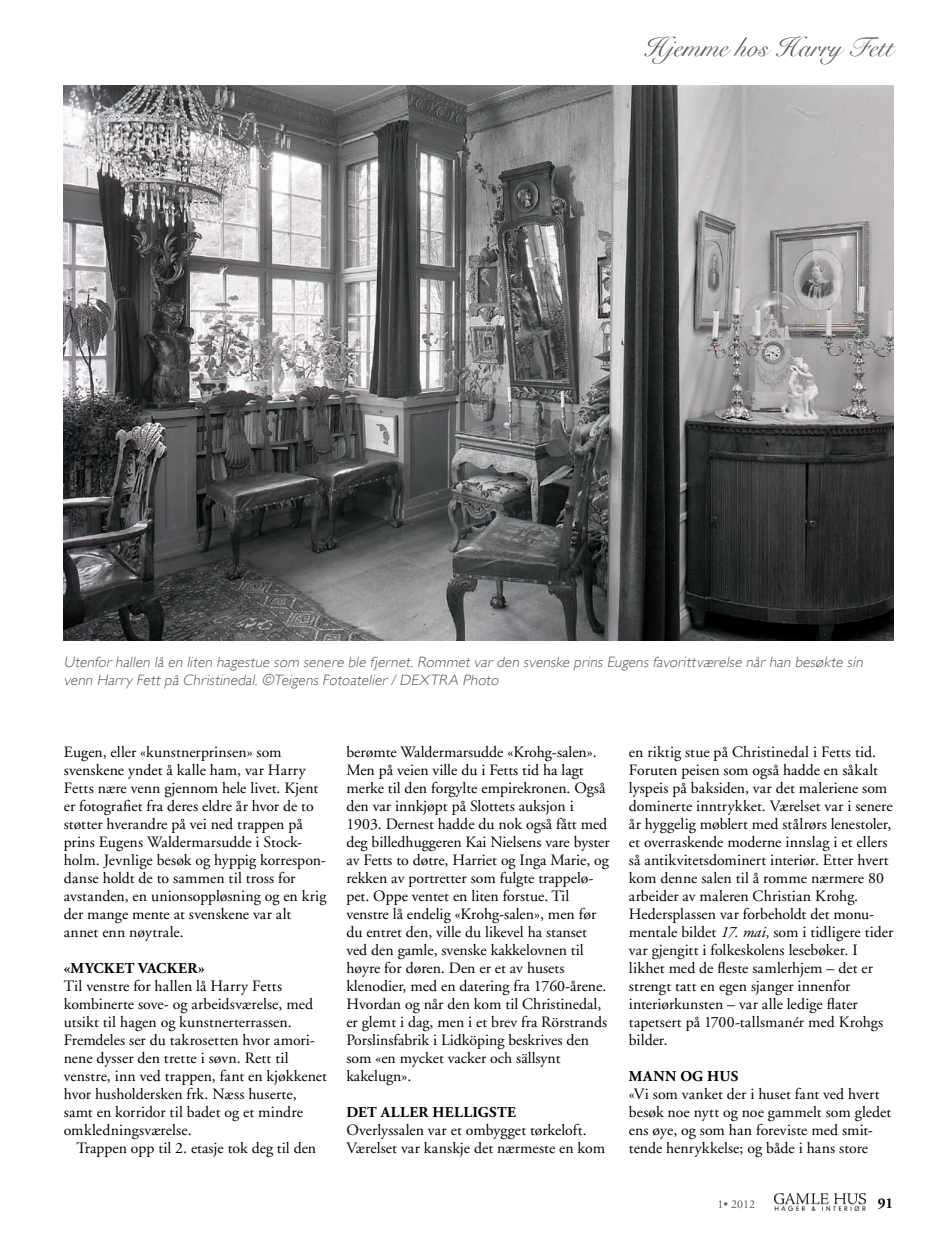
<style>
.page{position:relative;width:936px;height:1234px;background:#fff}
.page>*{position:absolute;margin:0;border:0;box-sizing:border-box;transform-origin:0 0}
.t1{font:27px "Snell Roundhand";letter-spacing:.005em;color:#58585a}
.t2{font:15.75px/18px "Adobe Garamond";color:#000}
.t3{font:italic 300 15px/18px "Gill Sans";letter-spacing:.01em;color:#58585a}
.t4{font:700 15px "Adobe Garamond";letter-spacing:.02em;color:#000}
.t5{font:12px "Adobe Garamond";color:#58585a}
.s1{font-style:italic}
</style>
<div class="page">
<img style="left:774px;top:1193px;width:91px;height:17px">
<img style="left:64px;top:85px;width:829px;height:555px">
<h1 class="t1" style="left:643px;top:32px;width:251px">Hjemme hos Harry Fett</h1>
<p class="t3" style="left:64px;top:652px;width:803px">Utenfor hallen lå en liten hagestue som senere ble fjernet. Rommet var den svenske prins Eugens favorittværelse når han besøkte sin venn Harry Fett på Christinedal. ©Teigens Fotoatelier / DEXTRA Photo</p>
<p class="t2" style="left:64px;top:742px;width:264px">Eugen, eller «kunstnerprinsen» som svenskene yndet å kalle ham, var Harry Fetts nære venn gjennom hele livet. Kjent er fotografiet fra deres eldre år hvor de to støtter hverandre på vei ned trappen på prins Eugens Waldermarsudde i Stock&shy;holm. Jevnlige besøk og hyppig korrespon&shy;danse holdt de to sammen til tross for avstanden, en unionsoppløsning og en krig der mange mente at svenskene var alt annet enn nøytrale.</p>
<p class="t4" style="left:64px;top:959px;width:142px">«MYCKET VACKER»</p>
<p class="t2" style="left:64px;top:976px;width:265px">Til venstre for hallen lå Harry Fetts kombinerte sove- og arbeidsværelse, med utsikt til hagen og kunstnerterrassen.<br>Fremdeles ser du takrosetten hvor amori&shy;nene dysser den trette i søvn. Rett til venstre, inn ved trappen, fant en kjøkkenet hvor husholdersken frk. Næss huserte, samt en korridor til badet og et mindre omkledningsværelse.</p>
<p class="t2" style="left:77px;top:1138px;width:241px">Trappen opp til 2. etasje tok deg til den</p>
<p class="t2" style="left:346px;top:742px;width:265px">berømte Waldermarsudde «Krohg-salen».<br>Men på veien ville du i Fetts tid ha lagt merke til den forgylte empirekronen. Også den var innkjøpt på Slottets auksjon i 1903. Dernest hadde du nok også fått med deg billedhuggeren Kai Nielsens vare byster av Fetts to døtre, Harriet og Inga Marie, og rekken av portretter som fulgte trappelø&shy;pet. Oppe ventet en liten forstue. Til venstre lå endelig «Krohg-salen», men før du entret den, ville du likevel ha stanset ved den gamle, svenske kakkelovnen til høyre for døren. Den er et av husets klenodier, med en datering fra 1760-årene.<br>Hvordan og når den kom til Christinedal, er glemt i dag, men i et brev fra Rörstrands Porslinsfabrik i Lidköping beskrives den som «en mycket vacker och sällsynt kakelugn».</p>
<p class="t4" style="left:346px;top:1103px;width:171px">DET ALLER HELLIGSTE</p>
<p class="t2" style="left:346px;top:1120px;width:260px">Overlyssalen var et ombygget tørkeloft.<br>Værelset var kanskje det nærmeste en kom</p>
<p class="t2" style="left:629px;top:742px;width:266px">en riktig stue på Christinedal i Fetts tid.<br>Foruten peisen som også hadde en såkalt lyspeis på baksiden, var det maleriene som dominerte inntrykket. Værelset var i senere år hyggelig møblert med stålrørs lenestoler, et overraskende moderne innslag i et ellers så antikvitetsdominert interiør. Etter hvert kom denne salen til å romme nærmere 80 arbeider av maleren Christian Krohg.<br>Hedersplassen var forbeholdt det monu&shy;mentale bildet <span class="s1">17. mai,</span> som i tidligere tider var gjengitt i folkeskolens lesebøker. I likhet med de fleste samlerhjem – det er strengt tatt en egen sjanger innenfor interiørkunsten – var alle ledige flater tapetsert på 1700-tallsmanér med Krohgs bilder.</p>
<p class="t4" style="left:629px;top:1067px;width:111px">MANN OG HUS</p>
<p class="t2" style="left:629px;top:1084px;width:264px">«Vi som vanket der i huset fant ved hvert besøk noe nytt og noe gammelt som gledet ens øye, og som han foreviste med smit&shy;tende henrykkelse; og både i hans store</p>
<p class="t5" style="left:717px;top:1196px;width:39px">1• 2012</p>
<p class="t4" style="left:877px;top:1194px;width:17px">91</p>
</div>
